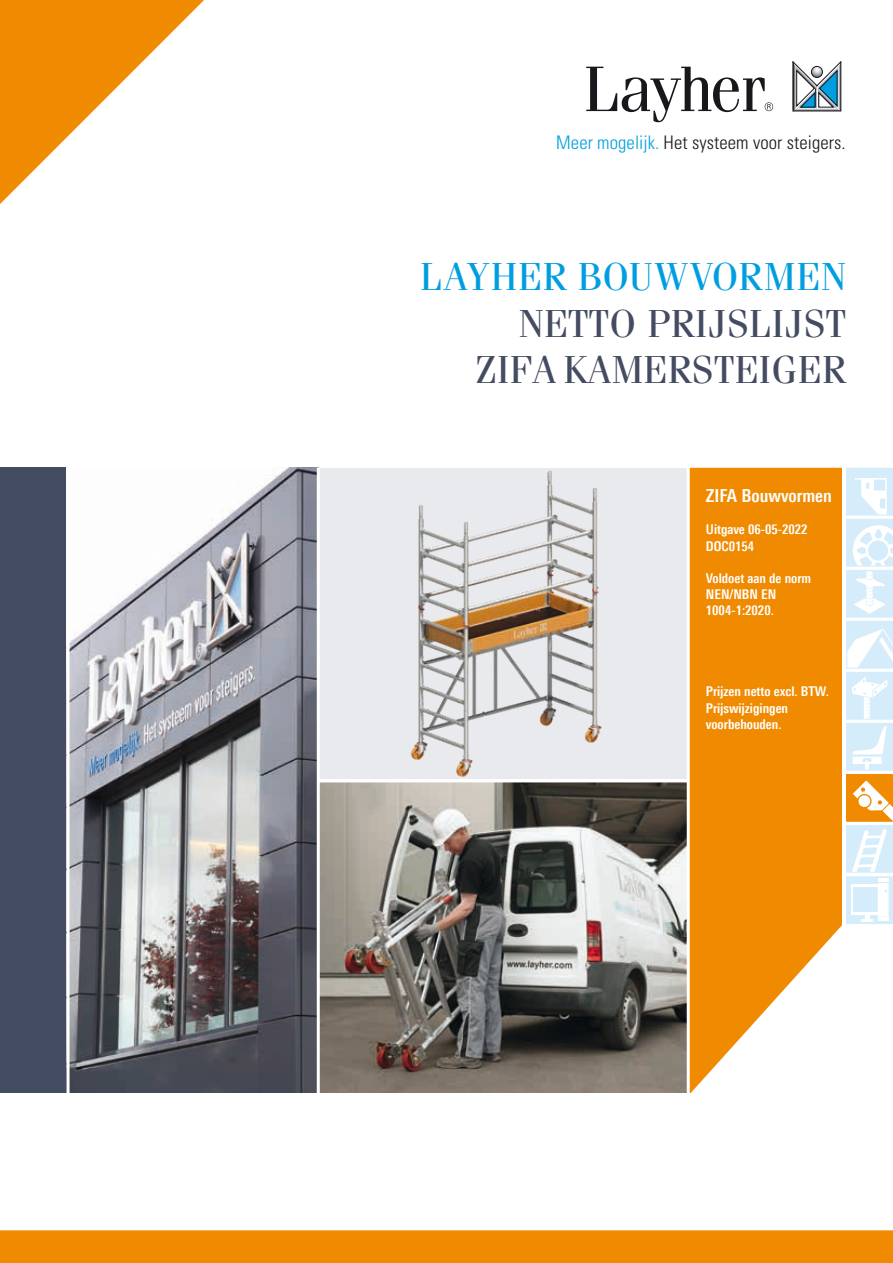
<style>
.page{position:relative;width:893px;height:1263px;background:#fff}
.page>*{position:absolute;margin:0;border:0;box-sizing:border-box;transform-origin:0 0}
.t1{font:39px/46.8px "Fenice Pro ITC";letter-spacing:.01em;color:#444c61;text-align:right}
.t2{font:39px "Fenice Pro ITC";letter-spacing:.015em;color:#009ee0}
.t3{font:300 condensed 18.75px "Univers";letter-spacing:.005em;color:#1a171c}
.t4{font:700 18px "Linotype Univers 620 Cn";color:#fff}
.t5{font:700 13.5px/16.2px "Linotype Univers 620 Cn";color:#fff}
.s1{color:#009ee0}
</style>
<div class="page">
<svg style="left:586px;top:67px;width:187px;height:55px"></svg>
<svg style="left:793px;top:61px;width:48px;height:50px"></svg>
<svg style="left:0;top:0;width:204px;height:204px"></svg>
<div style="left:0;top:1230px;width:893px;height:33px;background:#f08a00"></div>
<div style="left:319px;top:468px;width:370px;height:310px;background:#e9eaee"></div>
<img style="left:410px;top:470px;width:192px;height:308px">
<img style="left:320px;top:782px;width:367px;height:311px">
<svg style="left:690px;top:468px;width:152px;height:625px;background:#f19922"></svg>
<div style="left:0;top:468px;width:70px;height:625px;background:#444c61"></div>
<svg style="left:846px;top:468px;width:47px;height:456px"></svg>
<hr style="left:687px;top:468px;width:3px;height:640px;background:#fff">
<img style="left:70px;top:468px;width:247px;height:625px">
<hr style="left:67px;top:455px;width:3px;height:640px;background:#fff">
<hr style="left:317px;top:468px;width:3px;height:648px;background:#fff">
<h2 class="t3" style="left:556px;top:131px;width:291px"><span class="s1">Meer mogelijk.</span> Het systeem voor steigers.</h2>
<h1 class="t2" style="left:420px;top:252px;width:427px">LAYHER BOUWVORMEN</h1>
<h1 class="t1" style="left:475px;top:299px;width:372px">NETTO PRIJSLIJST<br>ZIFA KAMERSTEIGER</h1>
<h3 class="t4" style="left:706px;top:485px;width:127px">ZIFA Bouwvormen</h3>
<p class="t5" style="left:706px;top:521px;width:103px">Uitgave 06-05-2022<br>DOC0154</p>
<p class="t5" style="left:706px;top:570px;width:107px">Voldoet aan de norm<br>NEN/NBN EN<br>1004-1:2020.</p>
<p class="t5" style="left:706px;top:683px;width:125px">Prijzen netto excl. BTW.<br>Prijswijzigingen voorbehouden.</p>
</div>
